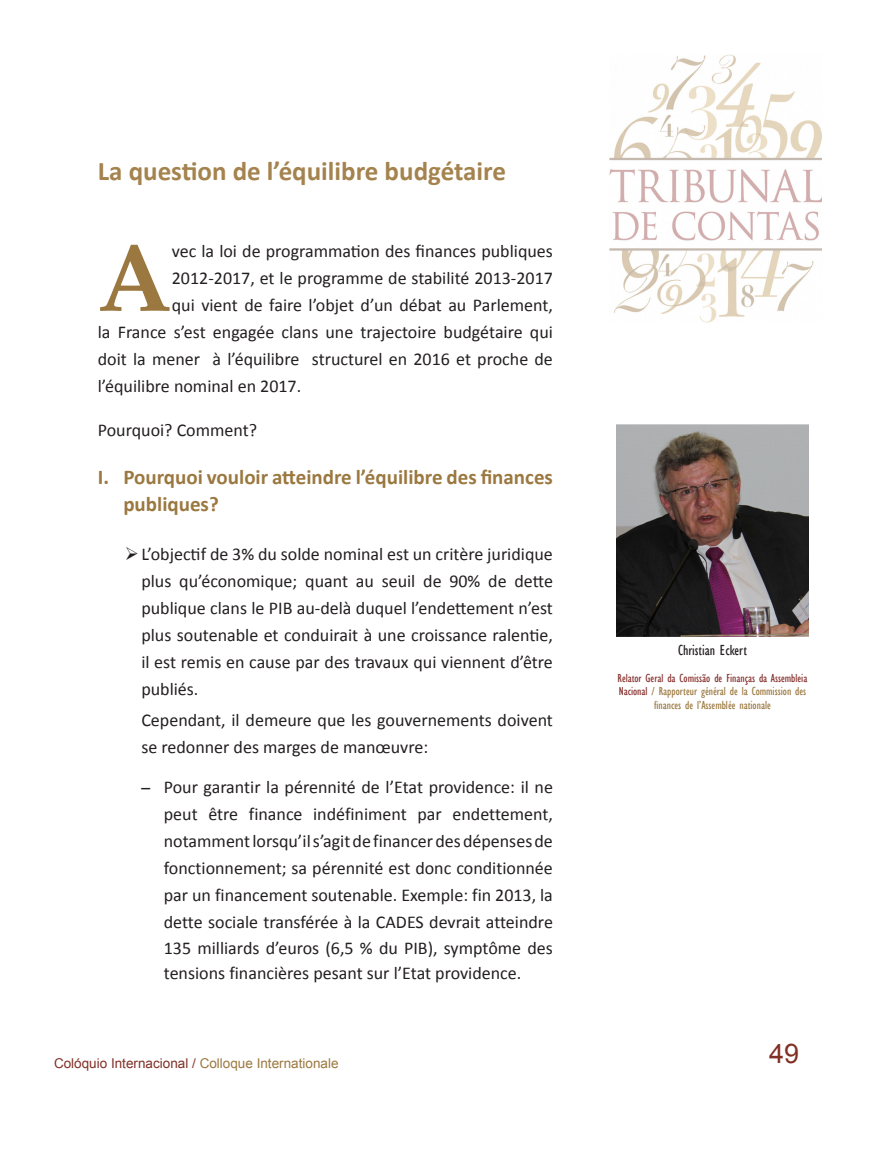
<style>
.page{position:relative;width:872px;height:1149px;background:#fff}
.page>*{position:absolute;margin:0;border:0;box-sizing:border-box;transform-origin:0 0}
.t1{font:700 95.1px "Palatino Linotype";color:#9b7840}
.t2{font:700 27px "Calibri";color:#a4834e}
.t3{font:27px "Arial";color:#813026}
.t4{font:700 21px/27px "Calibri";color:#9b7840}
.t5{font:18px/26.5px "Calibri";color:#231f20;text-align:justify}
.t6{font:condensed 15px "Gill Sans";color:#231f20}
.t7{font:13.5px "Arial";color:#813026}
.t8{font:condensed 12px/13.5px "Gill Sans";color:#9b7840;text-align:center}
.s1{color:#9b7840}
.s2{color:#85302d}
</style>
<div class="page">
<img style="left:610px;top:54px;width:211px;height:268px">
<img style="left:617px;top:424px;width:191px;height:212px">
<h2 class="t2" style="left:98px;top:153px;width:410px">La question de l’équilibre budgétaire</h2>
<h1 class="t1" style="left:98px;top:211px;width:76px">A</h1>
<p class="t5" style="left:172px;top:237px;width:382px">vec la loi de programmation des finances publiques</p>
<p class="t5" style="left:172px;top:264px;width:382px">2012-2017, et le programme de stabilité 2013-2017</p>
<p class="t5" style="left:172px;top:291px;width:382px">qui vient de faire l’objet d’un débat au Parlement,</p>
<p class="t5" style="left:98px;top:318px;width:456px">la France s’est engagée clans une trajectoire budgétaire qui</p>
<p class="t5" style="left:98px;top:345px;width:456px">doit la mener à l’équilibre structurel en 2016 et proche de</p>
<p class="t5" style="left:98px;top:372px;width:205px">l’équilibre nominal en 2017.</p>
<p class="t5" style="left:98px;top:416px;width:161px">Pourquoi? Comment?</p>
<p class="t4" style="left:123px;top:463px;width:431px;text-indent:-26px">I. Pourquoi vouloir atteindre l’équilibre des finances publiques?</p>
<p class="t5" style="left:141px;top:540px;width:413px;line-height:27px;text-indent:-16px">➢L’objectif de 3% du solde nominal est un critère juridique plus qu’économique; quant au seuil de 90% de dette publique clans le PIB au-delà duquel l’endettement n’est plus soutenable et conduirait à une croissance ralentie, il est remis en cause par des travaux qui viennent d’être publiés.</p>
<p class="t5" style="left:141px;top:706px;width:413px;line-height:27px">Cependant, il demeure que les gouvernements doivent se redonner des marges de manœuvre:</p>
<p class="t5" style="left:164px;top:773px;width:390px;text-indent:-18px">̶ Pour garantir la pérennité de l’Etat providence: il ne peut être finance indéfiniment par endettement, notamment lorsqu’il s’agit de financer des dépenses de fonctionnement; sa pérennité est donc conditionnée par un financement soutenable. Exemple: fin 2013, la dette sociale transférée à la CADES devrait atteindre 135 milliards d’euros (6,5 % du PIB), symptôme des tensions financières pesant sur l’Etat providence.</p>
<p class="t7" style="left:54px;top:1054px;width:286px">Colóquio Internacional / <span class="s1">Colloque Internationale</span></p>
<p class="t6" style="left:678px;top:641px;width:70px">Christian Eckert</p>
<p class="t8" style="left:617px;top:670px;width:191px"><span class="s2">Relator Geral da Comissão de Finanças da Assembleia<br>Nacional</span> / Rapporteur général de la Commission des finances de l’Assemblée nationale</p>
<h2 class="t3" style="left:769px;top:1035px;width:32px">49</h2>
</div>
